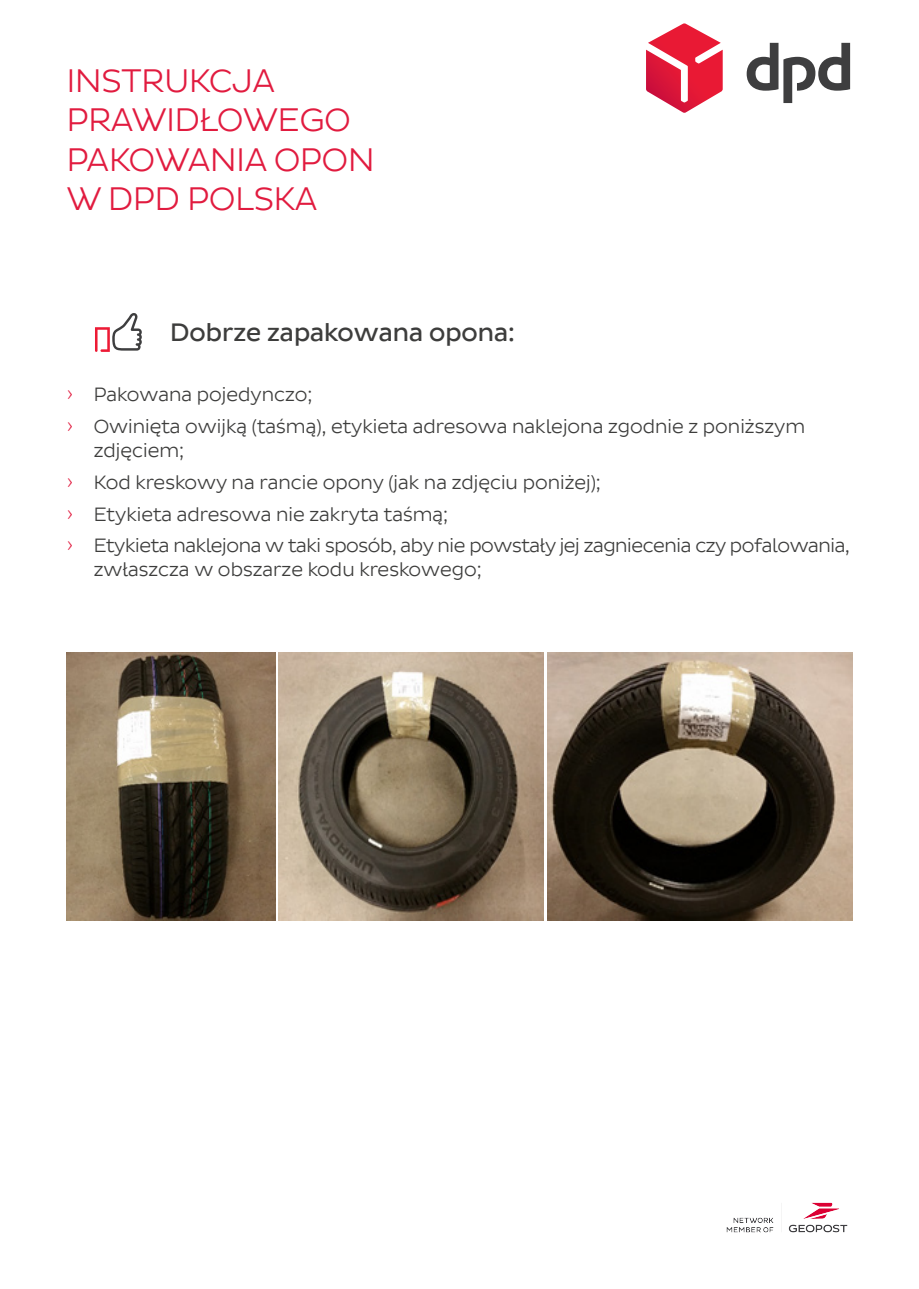
<style>
.page{position:relative;width:919px;height:1289px;background:#fff}
.page>*{position:absolute;margin:0;border:0;box-sizing:border-box;transform-origin:0 0}
.t1{font:33px/39.6px "Pluto Sans DPD Light";color:#e11b3f}
.t2{font:25.5px "Pluto Sans DPD Regular";color:#3d3d3c}
.t3{font:19.5px/23.4px "Pluto Sans DPD Light";color:#3d3d3c}
.t4{font:19.5px/23.4px "Pluto Sans DPD Light";letter-spacing:-.02em;color:#3d3d3c}
.s1{font-size:21px;color:#e11b3f}
</style>
<div class="page">
<img style="left:66px;top:652px;width:209px;height:268px">
<img style="left:278px;top:652px;width:265px;height:268px">
<img style="left:547px;top:652px;width:305px;height:268px">
<svg style="left:95px;top:313px;width:47px;height:39px"></svg>
<img style="left:726px;top:1202px;width:122px;height:31px">
<svg style="left:746px;top:43px;width:104px;height:60px"></svg>
<svg style="left:646px;top:23px;width:76px;height:90px"></svg>
<h1 class="t1" style="left:67px;top:61px;width:309px">INSTRUKCJA<br>PRAWIDŁOWEGO<br>PAKOWANIA OPON<br>W DPD POLSKA</h1>
<p class="t2" style="left:170px;top:317px;width:346px">Dobrze zapakowana opona:</p>
<p class="t3" style="left:67px;top:383px;width:247px"><span class="s1">›</span> Pakowana pojedynczo;</p>
<p class="t3" style="left:94px;top:415px;width:713px;text-indent:-27px"><span class="s1">›</span> Owinięta owijką (taśmą), etykieta adresowa naklejona zgodnie z poniższym zdjęciem;</p>
<p class="t3" style="left:67px;top:470px;width:535px"><span class="s1">›</span> Kod kreskowy na rancie opony (jak na zdjęciu poniżej);</p>
<p class="t3" style="left:67px;top:502px;width:383px"><span class="s1">›</span> Etykieta adresowa nie zakryta taśmą;</p>
<p class="t4" style="left:94px;top:534px;width:757px;text-indent:-27px"><span class="s1">›</span> Etykieta naklejona w taki sposób, aby nie powstały jej zagniecenia czy pofalowania, zwłaszcza w obszarze kodu kreskowego;</p>
</div>
